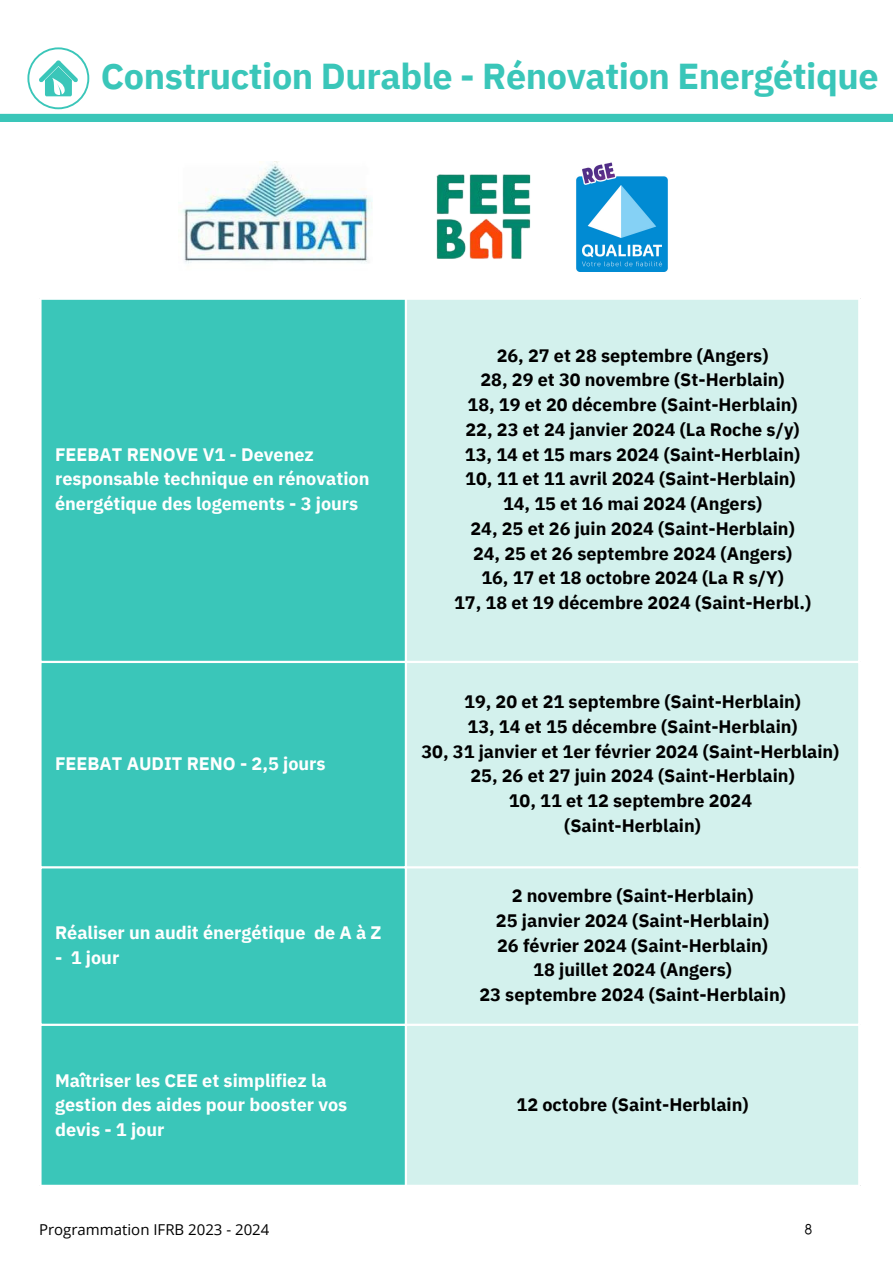
<style>
.page{position:relative;width:893px;height:1264px;background:#fff}
.page>*{position:absolute;margin:0;border:0;box-sizing:border-box;transform-origin:0 0}
.t1{font:700 36px "IBM Plex Sans";letter-spacing:-.015em;color:#3ac6b9}
.t2{font:700 18px "IBM Plex Sans";color:#000}
.t3{font:700 18px/24.8px "IBM Plex Sans";color:#fff}
.t4{font:15px "Open Sans";color:#000}
.t5{font:15px "Louis George Cafe";color:#000}
</style>
<div class="page">
<svg style="left:0;top:47px;width:892px;height:74px"></svg>
<div style="left:42px;top:300px;width:363px;height:884px;background:#3ac6b9"></div>
<div style="left:407px;top:300px;width:451px;height:884px;background:#d3f1ed"></div>
<hr style="left:39px;top:660px;width:821px;height:3px;background:#fff">
<hr style="left:39px;top:866px;width:821px;height:2px;background:#fff">
<hr style="left:39px;top:1023px;width:821px;height:2px;background:#fff">
<img style="left:181px;top:162px;width:350px;height:102px">
<img style="left:576px;top:162px;width:92px;height:110px">
<p class="t1" style="left:101px;top:52px;width:779px">Construction Durable - Rénovation Energétique</p>
<p class="t3" style="left:55px;top:441px;width:316px">FEEBAT RENOVE V1 - Devenez responsable technique en rénovation énergétique des logements - 3 jours</p>
<p class="t3" style="left:55px;top:750px;width:272px">FEEBAT AUDIT RENO - 2,5 jours</p>
<p class="t3" style="left:55px;top:920px;width:328px">Réaliser un audit énergétique de A à Z</p>
<p class="t3" style="left:55px;top:944px;width:66px">- 1 jour</p>
<p class="t3" style="left:55px;top:1067px;width:294px">Maîtriser les CEE et simplifiez la gestion des aides pour booster vos devis - 1 jour</p>
<p class="t2" style="left:496px;top:343px;width:273px">26, 27 et 28 septembre (Angers)</p>
<p class="t2" style="left:480px;top:368px;width:305px">28, 29 et 30 novembre (St-Herblain)</p>
<p class="t2" style="left:467px;top:392px;width:331px">18, 19 et 20 décembre (Saint-Herblain)</p>
<p class="t2" style="left:465px;top:417px;width:335px">22, 23 et 24 janvier 2024 (La Roche s/y)</p>
<p class="t2" style="left:465px;top:442px;width:337px">13, 14 et 15 mars 2024 (Saint-Herblain)</p>
<p class="t2" style="left:465px;top:467px;width:332px">10, 11 et 11 avril 2024 (Saint-Herblain)</p>
<p class="t2" style="left:503px;top:491px;width:260px">14, 15 et 16 mai 2024 (Angers)</p>
<p class="t2" style="left:470px;top:516px;width:326px">24, 25 et 26 juin 2024 (Saint-Herblain)</p>
<p class="t2" style="left:473px;top:541px;width:320px">24, 25 et 26 septembre 2024 (Angers)</p>
<p class="t2" style="left:481px;top:566px;width:304px">16, 17 et 18 octobre 2024 (La R s/Y)</p>
<p class="t2" style="left:454px;top:590px;width:358px">17, 18 et 19 décembre 2024 (Saint-Herbl.)</p>
<p class="t2" style="left:464px;top:689px;width:338px">19, 20 et 21 septembre (Saint-Herblain)</p>
<p class="t2" style="left:467px;top:714px;width:331px">13, 14 et 15 décembre (Saint-Herblain)</p>
<p class="t2" style="left:421px;top:739px;width:419px">30, 31 janvier et 1er février 2024 (Saint-Herblain)</p>
<p class="t2" style="left:470px;top:763px;width:326px">25, 26 et 27 juin 2024 (Saint-Herblain)</p>
<p class="t2" style="left:508px;top:788px;width:245px">10, 11 et 12 septembre 2024</p>
<p class="t2" style="left:564px;top:813px;width:138px">(Saint-Herblain)</p>
<p class="t2" style="left:511px;top:883px;width:243px">2 novembre (Saint-Herblain)</p>
<p class="t2" style="left:496px;top:908px;width:275px">25 janvier 2024 (Saint-Herblain)</p>
<p class="t2" style="left:497px;top:933px;width:272px">26 février 2024 (Saint-Herblain)</p>
<p class="t2" style="left:533px;top:958px;width:200px">18 juillet 2024 (Angers)</p>
<p class="t2" style="left:479px;top:982px;width:308px">23 septembre 2024 (Saint-Herblain)</p>
<p class="t2" style="left:516px;top:1092px;width:234px">12 octobre (Saint-Herblain)</p>
<p class="t4" style="left:39px;top:1218px;width:232px">Programmation IFRB 2023 - 2024</p>
<p class="t5" style="left:804px;top:1219px;width:9px">8</p>
</div>
